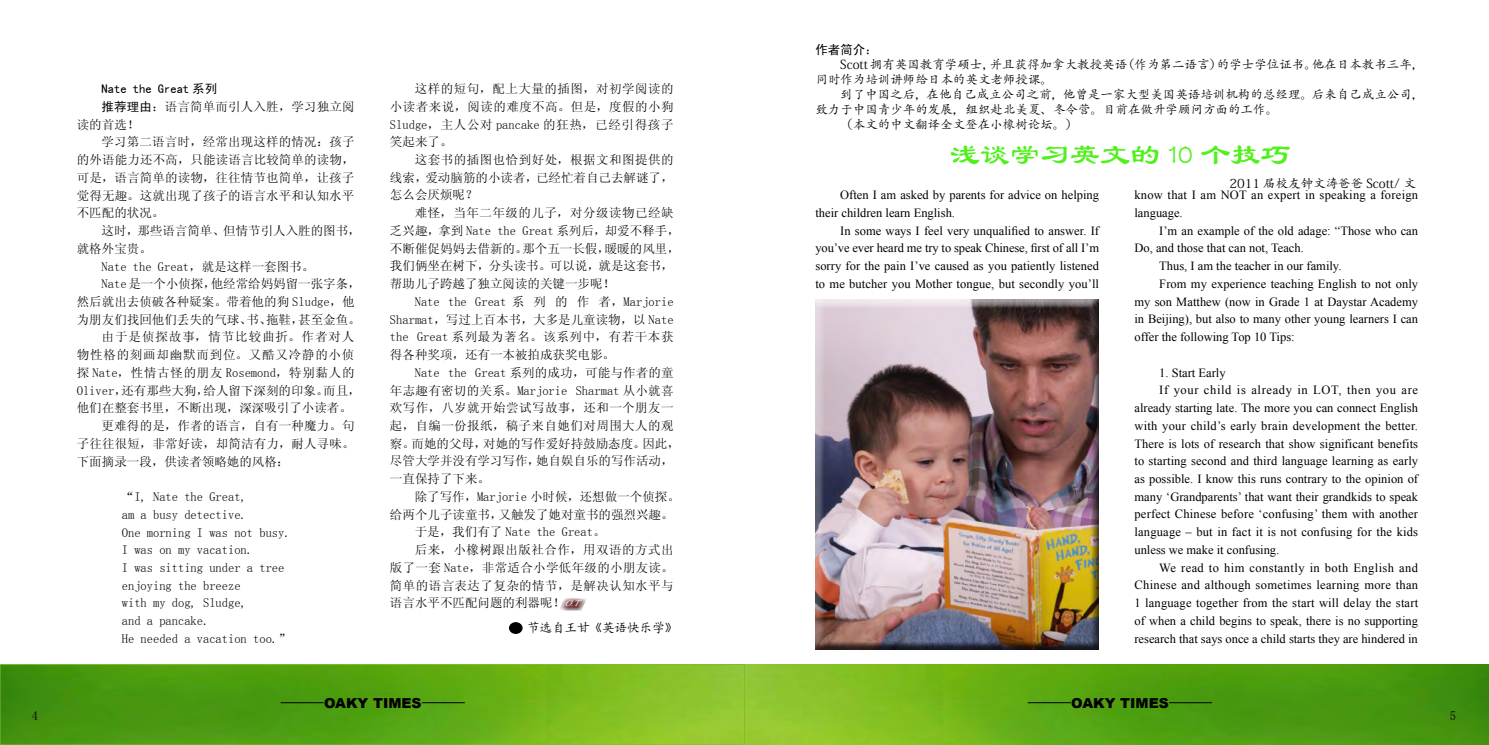
<style>
.page{position:relative;width:1489px;height:745px;background:#fff}
.page>*{position:absolute;margin:0;border:0;box-sizing:border-box;transform-origin:0 0}
.t1{font:30px "FZLSJW GB1 0";color:#4ff11a}
.t2{font:900 13.75px "Arial";color:#000}
.t3{font:12.5px/17.8px "Sim Sun";color:#000}
.t4{font:12.5px/17.8px "Times New Roman";color:#000}
.t5{font:12.5px/15px "Adobe Kaiti Std";color:#000}
.t6{font:12.5px/17.8px "Times New Roman";letter-spacing:.02em;color:#000}
.t7{font:12.5px "Times New Roman";letter-spacing:.025em;color:#000}
.t8{font:12.5px "Times New Roman";letter-spacing:.035em;color:#000}
.t9{font:12.5px "Times New Roman";letter-spacing:.05em;color:#000}
.t10{font:12.5px "Sim Sun";letter-spacing:.03em;color:#000}
.t11{font:12.5px "Sim Sun";letter-spacing:.025em;color:#000}
.t12{font:12.5px "Sim Sun";letter-spacing:.035em;color:#000}
.t13{font:12.5px "Sim Sun";letter-spacing:.065em;color:#000}
.t14{font:12.5px "Sim Sun";letter-spacing:.04em;color:#000}
.t15{font:12.5px "Sim Hei";color:#000}
.t16{font:12.5px "Sim Sun";letter-spacing:.075em;color:#000}
.t17{font:12.5px "Kai Ti GB2312";color:#000}
.t18{font:italic 8.88px "Times New Roman";color:#fef7f3}
.s1{font-family:"Sim Hei"}
</style>
<div class="page">
<img style="left:2px;top:664px;width:1486px;height:80px">
<div style="left:0;top:664px;width:744px;height:80px;border:1px solid #7cbe35"></div>
<hr style="left:1027px;top:702px;width:43px;height:1px;background:#000">
<hr style="left:1168px;top:702px;width:43px;height:1px;background:#000">
<hr style="left:280px;top:702px;width:43px;height:1px;background:#000">
<hr style="left:422px;top:702px;width:43px;height:1px;background:#000">
<div style="left:810px;top:293px;width:297px;height:357px;background:#000;opacity:.75"></div>
<svg style="left:560px;top:598px;width:26px;height:11px"></svg>
<div style="left:509px;top:621px;width:13px;height:12px;background:#000;border-radius:50%"></div>
<p class="t15" style="left:102px;top:82px;width:117px">Nate the Great 系列</p>
<p class="t3" style="left:77px;top:97px;width:279px;text-indent:25px"><span class="s1">推荐理由</span>：语言简单而引人入胜，学习独立阅读的首选！</p>
<p class="t3" style="left:77px;top:133px;width:279px;text-align:justify;text-indent:25px">学习第二语言时，经常出现这样的情况：孩子的外语能力还不高，只能读语言比较简单的读物，可是，语言简单的读物，往往情节也简单，让孩子觉得无趣。这就出现了孩子的语言水平和认知水平不匹配的状况。</p>
<p class="t3" style="left:102px;top:221px;width:261px">这时，那些语言简单、但情节引人入胜的图书，</p>
<p class="t3" style="left:77px;top:239px;width:76px">就格外宝贵。</p>
<p class="t3" style="left:102px;top:257px;width:214px">Nate the Great，就是这样一套图书。</p>
<p class="t3" style="left:102px;top:275px;width:261px">Nate是一个小侦探，他经常给妈妈留一张字条，</p>
<p class="t3" style="left:77px;top:292px;width:279px">然后就出去侦破各种疑案。带着他的狗 Sludge，他</p>
<p class="t3" style="left:77px;top:310px;width:285px">为朋友们找回他们丢失的气球、书、拖鞋，甚至金鱼。</p>
<p class="t16" style="left:102px;top:330px;width:254px">由于是侦探故事，情节比较曲折。作者对人</p>
<p class="t13" style="left:77px;top:348px;width:279px">物性格的刻画却幽默而到位。又酷又冷静的小侦</p>
<p class="t10" style="left:77px;top:366px;width:279px">探 Nate，性情古怪的朋友 Rosemond，特别黏人的</p>
<p class="t3" style="left:77px;top:381px;width:285px">Oliver，还有那些大狗，给人留下深刻的印象。而且，</p>
<p class="t3" style="left:77px;top:399px;width:276px">他们在整套书里，不断出现，深深吸引了小读者。</p>
<p class="t3" style="left:102px;top:416px;width:254px">更难得的是，作者的语言，自有一种魔力。句</p>
<p class="t3" style="left:77px;top:434px;width:279px">子往往很短，非常好读，却简洁有力，耐人寻味。</p>
<p class="t3" style="left:77px;top:452px;width:214px">下面摘录一段，供读者领略她的风格：</p>
<p class="t3" style="left:122px;top:487px;width:170px">“I, Nate the Great,<br>am a busy detective.<br>One morning I was not busy.<br>I was on my vacation.<br>I was sitting under a tree enjoying the breeze<br>with my dog, Sludge,<br>and a pancake.<br>He needed a vacation too.”</p>
<p class="t3" style="left:390px;top:80px;width:285px;text-align:justify;text-indent:25px">这样的短句，配上大量的插图，对初学阅读的小读者来说，阅读的难度不高。但是，度假的小狗Sludge，主人公对 pancake 的狂热，已经引得孩子笑起来了。</p>
<p class="t3" style="left:390px;top:150px;width:285px;text-align:justify;text-indent:25px">这套书的插图也恰到好处，根据文和图提供的线索，爱动脑筋的小读者，已经忙着自己去解谜了，怎么会厌烦呢？</p>
<p class="t3" style="left:390px;top:204px;width:291px;text-indent:25px">难怪，当年二年级的儿子，对分级读物已经缺乏兴趣，拿到 Nate the Great 系列后，却爱不释手，不断催促妈妈去借新的。那个五一长假，暖暖的风里，我们俩坐在树下，分头读书。可以说，就是这套书，帮助儿子跨越了独立阅读的关键一步呢！</p>
<p class="t3" style="left:390px;top:292px;width:285px;text-align:justify;text-indent:25px">Nate the Great 系 列 的 作 者，Marjorie Sharmat，写过上百本书，大多是儿童读物，以 Nate the Great 系列最为著名。该系列中，有若干本获得各种奖项，还有一本被拍成获奖电影。</p>
<p class="t3" style="left:390px;top:363px;width:291px;text-indent:25px">Nate the Great 系列的成功，可能与作者的童年志趣有密切的关系。Marjorie Sharmat 从小就喜欢写作，八岁就开始尝试写故事，还和一个朋友一起，自编一份报纸，稿子来自她们对周围大人的观察。而她的父母，对她的写作爱好持鼓励态度。因此，尽管大学并没有学习写作，她自娱自乐的写作活动，一直保持了下来。</p>
<p class="t3" style="left:415px;top:487px;width:266px">除了写作，Marjorie 小时候，还想做一个侦探。</p>
<p class="t3" style="left:390px;top:505px;width:285px">给两个儿子读童书，又触发了她对童书的强烈兴趣。</p>
<p class="t3" style="left:415px;top:522px;width:192px">于是，我们有了 Nate the Great。</p>
<p class="t14" style="left:415px;top:543px;width:260px">后来，小橡树跟出版社合作，用双语的方式出</p>
<p class="t11" style="left:390px;top:561px;width:285px">版了一套 Nate，非常适合小学低年级的小朋友读。</p>
<p class="t12" style="left:390px;top:578px;width:285px">简单的语言表达了复杂的情节，是解决认知水平与</p>
<p class="t3" style="left:390px;top:593px;width:176px">语言水平不匹配问题的利器呢！</p>
<p class="t18" style="left:564px;top:597px;width:22px">O.T</p>
<p class="t17" style="left:527px;top:621px;width:151px">节选自王甘《英语快乐学》</p>
<p class="t15" style="left:815px;top:43px;width:64px">作者简介：</p>
<p class="t5" style="left:815px;top:57px;width:610px;text-indent:25px">Scott 拥有英国教育学硕士，并且获得加拿大教授英语（作为第二语言）的学士学位证书。他在日本教书三年，同时作为培训讲师给日本的英文老师授课。</p>
<p class="t5" style="left:840px;top:87px;width:585px">到了中国之后，在他自己成立公司之前，他曾是一家大型美国英语培训机构的总经理。后来自己成立公司，</p>
<p class="t5" style="left:815px;top:102px;width:464px">致力于中国青少年的发展，组织赴北美夏、冬令营。目前在做升学顾问方面的工作。</p>
<p class="t5" style="left:840px;top:117px;width:239px">（本文的中文翻译全文登在小橡树论坛。）</p>
<h1 class="t1" style="left:950px;top:139px;width:342px">浅谈学习英文的 10 个技巧</h1>
<p class="t5" style="left:1229px;top:176px;width:188px">2011 届校友钟文涛爸爸 Scott/ 文</p>
<p class="t4" style="left:815px;top:186px;width:285px;text-indent:25px">Often I am asked by parents for advice on helping their children learn English.</p>
<p class="t4" style="left:815px;top:221px;width:285px;text-align:justify;text-indent:25px">In some ways I feel very unqualified to answer. If you’ve ever heard me try to speak Chinese, first of all I’m sorry for the pain I’ve caused as you patiently listened to me butcher you Mother tongue, but secondly you’ll</p>
<p class="t6" style="left:1134px;top:186px;width:285px">know that I am NOT an expert in speaking a foreign language.</p>
<p class="t4" style="left:1159px;top:221px;width:260px">I’m an example of the old adage: “Those who can</p>
<p class="t4" style="left:1134px;top:239px;width:171px">Do, and those that can not, Teach.</p>
<p class="t4" style="left:1159px;top:257px;width:184px">Thus, I am the teacher in our family.</p>
<p class="t4" style="left:1159px;top:274px;width:260px">From my experience teaching English to not only</p>
<p class="t4" style="left:1134px;top:292px;width:285px">my son Matthew (now in Grade 1 at Daystar Academy</p>
<p class="t4" style="left:1134px;top:310px;width:285px">in Beijing), but also to many other young learners I can</p>
<p class="t4" style="left:1134px;top:327px;width:162px">offer the following Top 10 Tips:</p>
<p class="t4" style="left:1159px;top:363px;width:68px">1. Start Early</p>
<p class="t9" style="left:1159px;top:381px;width:260px">If your child is already in LOT, then you are</p>
<p class="t4" style="left:1134px;top:398px;width:285px">already starting late. The more you can connect English</p>
<p class="t6" style="left:1134px;top:416px;width:285px">with your child’s early brain development the better.</p>
<p class="t4" style="left:1134px;top:434px;width:285px">There is lots of research that show significant benefits</p>
<p class="t4" style="left:1134px;top:451px;width:285px">to starting second and third language learning as early</p>
<p class="t4" style="left:1134px;top:469px;width:285px">as possible. I know this runs contrary to the opinion of</p>
<p class="t4" style="left:1134px;top:487px;width:285px">many ‘Grandparents’ that want their grandkids to speak</p>
<p class="t4" style="left:1134px;top:505px;width:285px">perfect Chinese before ‘confusing’ them with another</p>
<p class="t4" style="left:1134px;top:522px;width:285px">language – but in fact it is not confusing for the kids</p>
<p class="t4" style="left:1134px;top:540px;width:146px">unless we make it confusing.</p>
<p class="t8" style="left:1159px;top:558px;width:260px">We read to him constantly in both English and</p>
<p class="t7" style="left:1134px;top:576px;width:285px">Chinese and although sometimes learning more than</p>
<p class="t4" style="left:1134px;top:593px;width:285px">1 language together from the start will delay the start</p>
<p class="t4" style="left:1134px;top:611px;width:285px">of when a child begins to speak, there is no supporting</p>
<p class="t4" style="left:1134px;top:629px;width:285px">research that says once a child starts they are hindered in</p>
<p class="t2" style="left:324px;top:692px;width:99px">OAKY TIMES</p>
<p class="t2" style="left:1071px;top:692px;width:99px">OAKY TIMES</p>
<p class="t3" style="left:32px;top:706px;width:8px">4</p>
<p class="t3" style="left:1449px;top:706px;width:8px">5</p>
</div>
